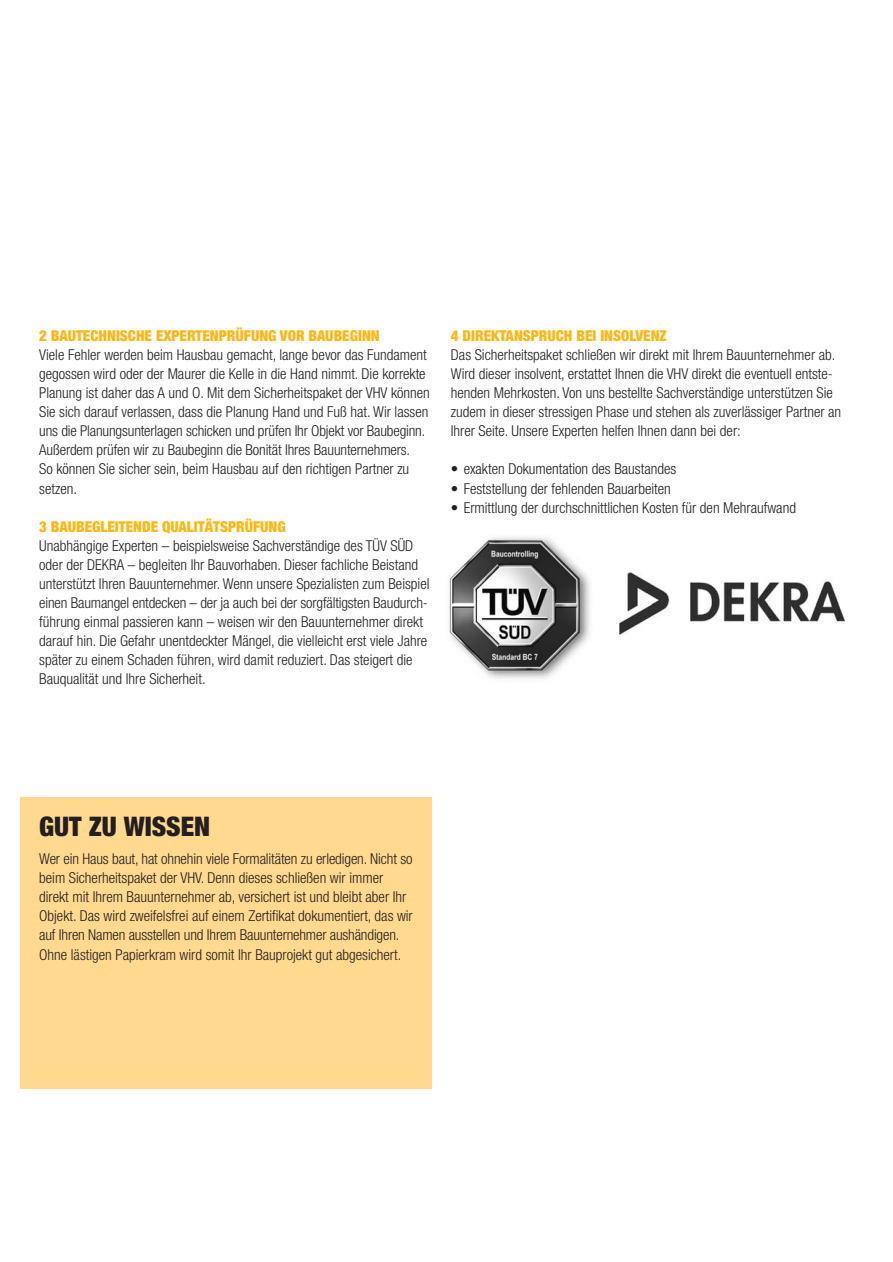
<style>
.page{position:relative;width:893px;height:1262px;background:#fff}
.page>*{position:absolute;margin:0;border:0;box-sizing:border-box;transform-origin:0 0}
.t1{font:900 condensed 27px "Helvetica Neue";color:#231f20}
.t2{font:300 condensed 15px/19px "Helvetica Neue";color:#231f20}
.t3{font:900 condensed 15px "Helvetica Neue";color:#fdb813}
</style>
<div class="page">
<svg style="left:20px;top:537px;width:825px;height:552px"></svg>
<p class="t3" style="left:39px;top:330px;width:342px">2 BAUTECHNISCHE EXPERTENPRÜFUNG VOR BAUBEGINN</p>
<p class="t2" style="left:39px;top:346px;width:392px">Viele Fehler werden beim Hausbau gemacht, lange bevor das Fundament gegossen wird oder der Maurer die Kelle in die Hand nimmt. Die korrekte Planung ist daher das A und O. Mit dem Sicherheitspaket der VHV können Sie sich darauf verlassen, dass die Planung Hand und Fuß hat. Wir lassen uns die Planungsunterlagen schicken und prüfen Ihr Objekt vor Baubeginn.<br>Außerdem prüfen wir zu Baubeginn die Bonität Ihres Bauunter nehmers.<br>So können Sie sicher sein, beim Hausbau auf den richtigen Partner zu setzen.</p>
<p class="t3" style="left:39px;top:521px;width:248px">3 BAUBEGLEITENDE QUALITÄTSPRÜFUNG</p>
<p class="t2" style="left:39px;top:537px;width:392px">Unabhängige Experten – beispielsweise Sachverständige des TÜV SÜD oder der DEKRA – begleiten Ihr Bauvorhaben. Dieser fachliche Beistand unterstützt Ihren Bauunternehmer. Wenn unsere Spezialisten zum Beispiel einen Baumangel entdecken – der ja auch bei der sorgfältigsten Baudurch&shy;f ührung einmal passieren kann – weisen wir den Bauunternehmer direkt darauf hin. Die Gefahr unentdeckter Mängel, die vielleicht erst viele Jahre später zu einem Schaden führen, wird damit reduziert. Das steigert die Bauqualität und Ihre Sicherheit.</p>
<p class="t3" style="left:451px;top:330px;width:217px">4 DIREKTANSPRUCH BEI INSOLVENZ</p>
<p class="t2" style="left:451px;top:346px;width:392px">Das Sicherheitspaket schließen wir direkt mit Ihrem Bauunternehmer ab.<br>Wird dieser insolvent, erstattet Ihnen die VHV direkt die eventuell entste&shy;henden Mehrkosten. Von uns bestellte Sachverständige unterstützen Sie zudem in dieser stressigen Phase und stehen als zuverlässiger Partner an Ihrer Seite. Unsere Experten helfen Ihnen dann bei der:</p>
<p class="t2" style="left:451px;top:461px;width:227px">• exakten Dokumentation des Baustandes</p>
<p class="t2" style="left:451px;top:480px;width:221px">• Feststellung der fehlenden Bauarbeiten</p>
<p class="t2" style="left:451px;top:499px;width:346px">• Ermittlung der durchschnittlichen Kosten für den Mehraufwand</p>
<h1 class="t1" style="left:39px;top:816px;width:172px">GUT ZU WISSEN</h1>
<p class="t2" style="left:39px;top:850px;width:375px">Wer ein Haus baut, hat ohnehin viele Formalitäten zu erledigen. Nicht so beim Sicherheitspaket der VHV. Denn dieses schließen wir immer direkt mit Ihrem Bauunternehmer ab, versichert ist und bleibt aber Ihr Objekt. Das wird zweifelsfrei auf einem Zertifikat dokumentiert, das wir auf Ihren Namen ausstellen und Ihrem Bauunternehmer aushändigen.<br>Ohne lästigen Papierkram wird somit Ihr Bauprojekt gut abgesichert.</p>
</div>
